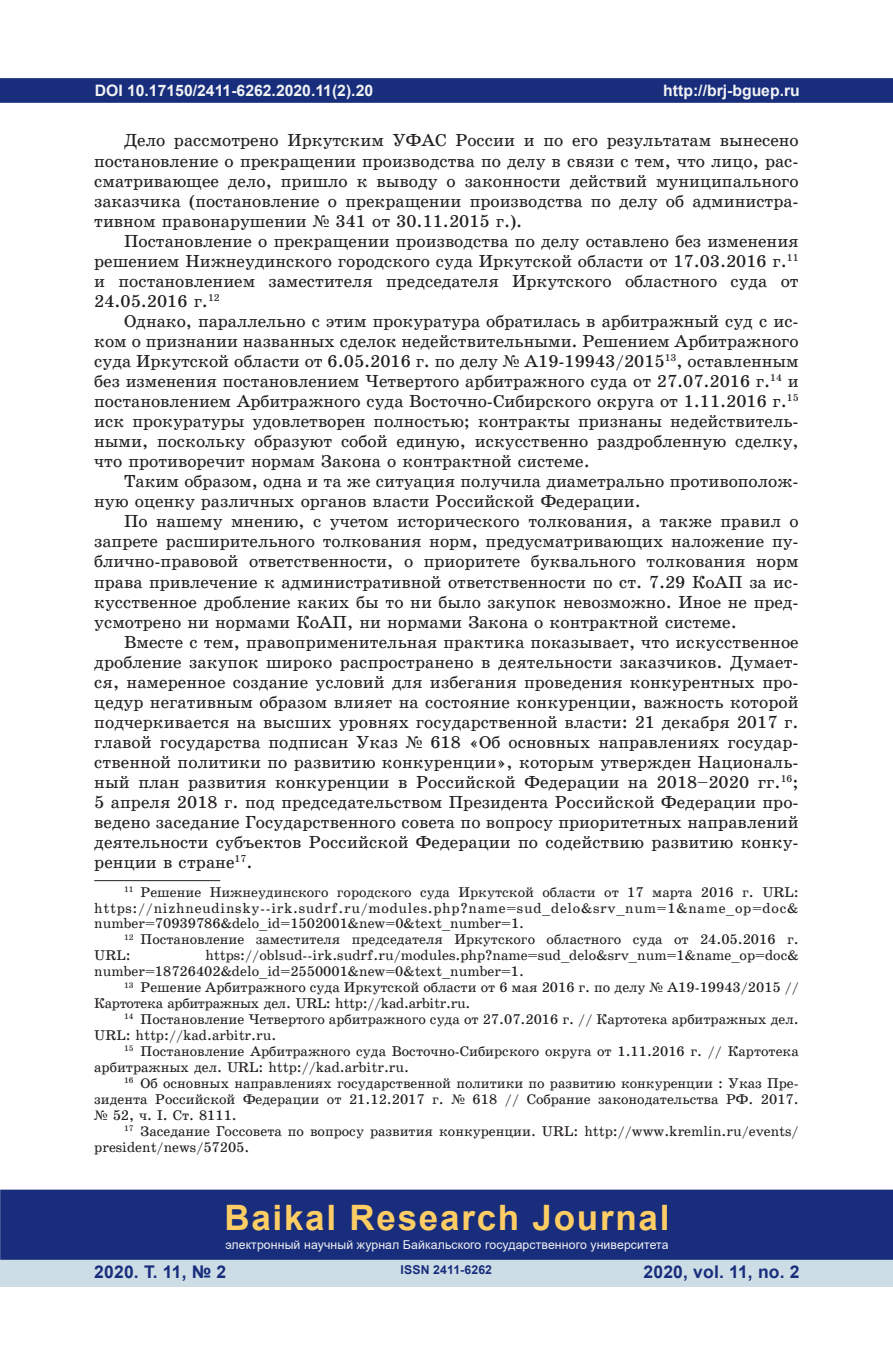
<style>
.page{position:relative;width:893px;height:1360px;background:#fff}
.page>*{position:absolute;margin:0;border:0;box-sizing:border-box;transform-origin:0 0}
.t1{font:700 35px "Arial";letter-spacing:.05em;color:#fecd64}
.t2{font:17.5px/19.9px "School Book C";color:#231f20;text-align:justify}
.t3{font:700 17.5px "Arial";letter-spacing:.01em;color:#182d7c}
.t4{font:700 15.75px "Arial";color:#f2f3f4}
.t5{font:14.17px/15.9px "School Book C";color:#231f20}
.t6{font:12.25px "Arial";letter-spacing:.01em;color:#f2f3f4}
.t7{font:700 12.25px "Arial";letter-spacing:.01em;color:#182d7c}
.s1{font-family:"Times New Roman"}
</style>
<div class="page">
<div style="left:0;top:78px;width:893px;height:25px;background:#182d7c;border:2px solid #182d7c"></div>
<div style="left:0;top:1258px;width:893px;height:28px;background:#cddde6"></div>
<div style="left:0;top:1189px;width:893px;height:70px;background:#182d7c;border:2px solid #182d7c"></div>
<hr style="left:94px;top:880px;width:126px;height:1px;background:#231f20">
<p class="t4" style="left:95px;top:79px;width:280px">DOI 10.17150/2411-6262.2020.11(2).20</p>
<p class="t2" style="left:94px;top:131px;width:706px;text-indent:30px">Дело рассмотрено Иркутским УФАС России и по его результатам вынесено постановление о прекращении производства по делу в связи с тем, что лицо, рас&shy;сматривающее дело, пришло к выводу о законности действий муниципального заказчика (постановление о прекращении производства по делу об администра&shy;тивном правонарушении <span class="s1">№</span> 341 от 30.11.2015 г.).</p>
<p class="t2" style="left:94px;top:231px;width:706px;text-indent:30px">Постановление о прекращении производства по делу оставлено без изменения решением Нижнеудинского городского суда Иркутской области от 17.03.2016 г.<sup>11 </sup>и постановлением заместителя председателя Иркутского областного суда от 24.05.2016 г.<sup>12</sup></p>
<p class="t2" style="left:94px;top:311px;width:706px;text-indent:30px">Однако, параллельно с этим прокуратура обратилась в арбитражный суд с ис&shy;ком о признании названных сделок недействительными. Решением Арбитражного суда Иркутской области от 6.05.2016 г. по делу <span class="s1">№</span> А19-19943/2015<sup>13</sup>, оставленным без изменения постановлением Четвертого арбитражного суда от 27.07.2016 г.<sup>14</sup> и постановлением Арбитражного суда Восточно-Сибирского округа от 1.11.2016 г.<sup>15 </sup>иск прокуратуры удовлетворен полностью; контракты признаны недействитель&shy;ными, поскольку образуют собой единую, искусственно раздробленную сделку, что противоречит нормам Закона о контрактной системе.</p>
<p class="t2" style="left:94px;top:471px;width:706px;text-indent:30px">Таким образом, одна и та же ситуация получила диаметрально противополож&shy;ную оценку различных органов власти Российской Федерации.</p>
<p class="t2" style="left:94px;top:511px;width:706px;text-indent:30px">По нашему мнению, с учетом исторического толкования, а также правил о запрете расширительного толкования норм, предусматривающих наложение пу&shy;блично-правовой ответственности, о приоритете буквального толкования норм права привлечение к административной ответственности по ст. 7.29 КоАП за ис&shy;кусственное дробление каких бы то ни было закупок невозможно. Иное не пред&shy;усмотрено ни нормами КоАП, ни нормами Закона о контрактной системе.</p>
<p class="t2" style="left:94px;top:632px;width:706px;text-indent:30px">Вместе с тем, правоприменительная практика показывает, что искусственное дробление закупок широко распространено в деятельности заказчиков. Думает&shy;ся, намеренное создание условий для избегания проведения конкурентных про&shy;цедур негативным образом влияет на состояние конкуренции, важность которой подчеркивается на высших уровнях государственной власти: 21 декабря 2017 г. главой государства подписан Указ <span class="s1">№</span> 618 «Об основных направлениях государ&shy;ственной политики по развитию конкуренции», которым утвержден Националь&shy;ный план развития конкуренции в Российской Федерации на 2018–2020 гг.<sup>16</sup>; 5 апреля 2018 г. под председательством Президента Российской Федерации про&shy;ведено заседание Государственного совета по вопросу приоритетных направлений деятельности субъектов Российской Федерации по содействию развитию конку&shy;ренции в стране<sup>17</sup>.</p>
<p class="t5" style="left:94px;top:883px;width:706px;text-align:justify;text-indent:30px"><sup>11</sup> Решение Нижнеудинского городского суда Иркутской области от 17 марта 2016 г. URL: https://nizhneudinsky--irk.sudrf.ru/modules.php?name=sud_delo&amp;srv_num=1&amp;name_op=doc&amp; number=70939786&amp;delo_id=1502001&amp;new=0&amp;text_number=1.</p>
<p class="t5" style="left:94px;top:931px;width:706px;text-indent:30px"><sup>12</sup> Постановление заместителя председателя Иркутского областного суда от 24.05.2016 г.<br>URL:</p>
<p class="t4" style="left:663px;top:79px;width:138px">http://brj-bguep.ru</p>
<p class="t5" style="left:94px;top:947px;width:706px;text-indent:111px">https://oblsud--irk.sudrf.ru/modules.php?name=sud_delo&amp;srv_num=1&amp;name_op=doc&amp; number=18726402&amp;delo_id=2550001&amp;new=0&amp;text_number=1.</p>
<p class="t5" style="left:94px;top:979px;width:706px;text-indent:30px"><sup>13</sup> Решение Арбитражного суда Иркутской области от 6 мая 2016 г. по делу <span class="s1">№</span> А19-19943/2015 //<br>Картотека арбитражных дел. URL: http://kad.arbitr.ru.</p>
<p class="t5" style="left:94px;top:1011px;width:706px;text-indent:30px"><sup>14</sup> Постановление Четвертого арбитражного суда от 27.07.2016 г. // Картотека арбитражных дел.<br>URL: http://kad.arbitr.ru.</p>
<p class="t5" style="left:94px;top:1043px;width:706px;text-indent:30px"><sup>15</sup> Постановление Арбитражного суда Восточно-Сибирского округа от 1.11.2016 г. // Картотека арбитражных дел. URL: http://kad.arbitr.ru.</p>
<p class="t5" style="left:94px;top:1075px;width:706px;text-align:justify;text-indent:30px"><sup>16</sup> Об основных направлениях государственной политики по развитию конкуренции : Указ Пре&shy;зидента Российской Федерации от 21.12.2017 г. <span class="s1">№</span> 618 // Собрание законодательства РФ. 2017. <span class="s1">№</span> 52, ч. I. Ст. 8111.</p>
<p class="t5" style="left:94px;top:1122px;width:706px;text-indent:30px"><sup>17</sup> Заседание Госсовета по вопросу развития конкуренции. URL: http://www.kremlin.ru/events/ president/news/57205.</p>
<h1 class="t1" style="left:224px;top:1192px;width:447px">Baikal Research Journal</h1>
<p class="t6" style="left:225px;top:1236px;width:445px">электронный научный журнал Байкальского государственного университета</p>
<p class="t3" style="left:94px;top:1259px;width:134px">2020. Т. 11, № 2</p>
<p class="t3" style="left:643px;top:1259px;width:158px">2020, vol. 11, no. 2</p>
<p class="t7" style="left:401px;top:1261px;width:93px">ISSN 2411-6262</p>
</div>
